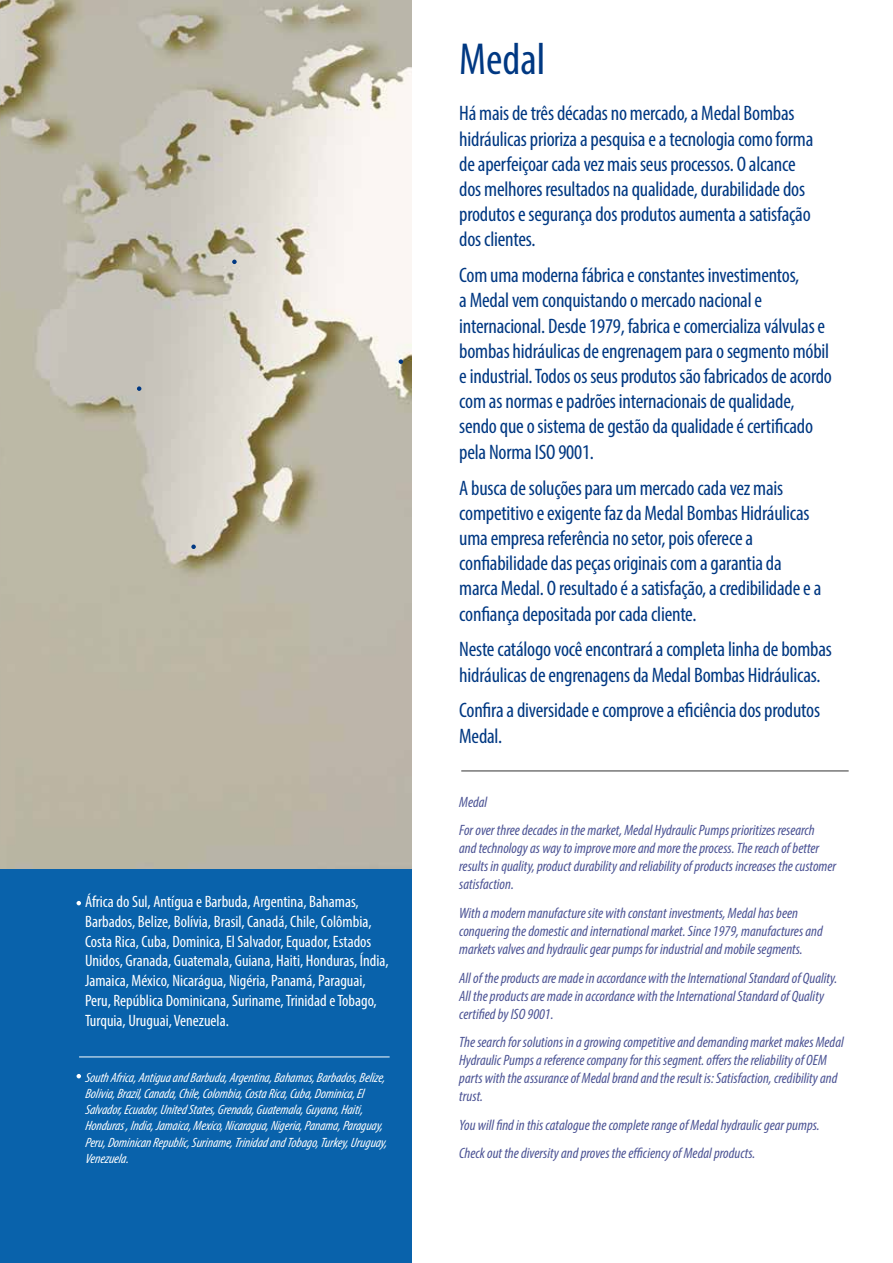
<style>
.page{position:relative;width:893px;height:1263px;background:#fff}
.page>*{position:absolute;margin:0;border:0;box-sizing:border-box;transform-origin:0 0}
.t1{font:condensed 45px "Myriad Pro";color:#003882}
.t2{font:condensed 21px/25.2px "Myriad Pro";letter-spacing:-.01em;color:#003882}
.t3{font:condensed 16.5px/19.8px "Myriad Pro";color:#fff}
.t4{font:italic condensed 15px/18px "Myriad Pro";color:#4b5394}
.t5{font:italic condensed 13.5px/16.2px "Myriad Pro";color:#fff}
</style>
<div class="page">
<img style="left:0;top:0;width:411px;height:869px">
<div style="left:0;top:869px;width:411px;height:394px;background:#0962ab"></div>
<svg style="left:399px;top:359px;width:4px;height:5px"></svg>
<svg style="left:232px;top:260px;width:5px;height:4px"></svg>
<svg style="left:137px;top:386px;width:4px;height:5px"></svg>
<svg style="left:191px;top:544px;width:5px;height:5px"></svg>
<svg style="left:77px;top:901px;width:4px;height:4px"></svg>
<svg style="left:77px;top:1074px;width:4px;height:4px"></svg>
<hr style="left:461px;top:771px;width:388px;height:1px;background:#333">
<hr style="left:79px;top:1057px;width:311px;height:1px;background:#fff">
<p class="t3" style="left:85px;top:891px;width:305px">África do Sul, Antígua e Barbuda, Argentina, Bahamas, Barbados, Belize, Bolívia, Brasil, Canadá, Chile, Colômbia, Costa Rica, Cuba, Dominica, El Salvador, Equador, Estados Unidos, Granada, Guatemala, Guiana, Haiti, Honduras, Índia, Jamaica, México, Nicarágua, Nigéria, Panamá, Paraguai, Peru, República Dominicana, Suriname, Trinidad e Tobago, Turquia, Uruguai, Venezuela.</p>
<p class="t5" style="left:85px;top:1069px;width:304px">South Africa, Antig ua and Barbuda, Arg entina, Bahamas, Barbados, Belize, Bolivia, Brazil, Canada, Chile, Colombia, Costa Rica, Cuba, Dominica, El Salvador, Ecuador, United States, Grenada, Guatemala, Guyana, Haiti, Honduras, India, Jamaica, Mexico, Nicarag ua, Nig eria, Panama, Parag uay, Peru, Dominican Rep ublic, Suriname, Trinidad and Tobag o, Turkey, Urug uay, Venezuela.</p>
<h1 class="t1" style="left:459px;top:32px;width:88px">Medal</h1>
<p class="t2" style="left:459px;top:101px;width:356px">Há mais de três décadas no mercado, a Medal Bombas hidráulicas prioriza a pesquisa e a tecnologia como forma de aperfeiçoar cada vez mais seus processos. O alcance dos melhores resultados na qualidade, durabilidade dos produtos e segurança dos produtos aumenta a satisfação dos clientes.</p>
<p class="t2" style="left:459px;top:262px;width:374px">Com uma moderna fábrica e constantes investimentos,<br>a Medal vem conquistando o mercado nacional e internacional. Desde 1979, fabrica e comercializa válvulas e bombas hidráulicas de engrenagem para o segmento móbil e industrial. Todos os seus produtos são fabricados de acordo com as normas e padrões internacionais de qualidade, sendo que o sistema de gestão da qualidade é certificado pela Norma ISO 9001.</p>
<p class="t2" style="left:459px;top:475px;width:364px">A busca de soluções para um mercado cada vez mais competitivo e exigente faz da Medal Bombas Hidráulicas uma empresa referência no setor, pois oferece a confiabilidade das peças originais com a garantia da marca Medal. O resultado é a satisfação, a credibilidade e a confiança depositada por cada cliente.</p>
<p class="t2" style="left:459px;top:636px;width:374px">Neste catálogo você encontrará a completa linha de bombas hidráulicas de engrenagens da Medal Bombas Hidráulicas.</p>
<p class="t2" style="left:459px;top:698px;width:362px">Confira a diversidade e comprove a eficiência dos produtos<br>Medal.</p>
<p class="t4" style="left:459px;top:787px;width:357px;line-height:28.5px">Medal<br>For over three decades in the market, Medal Hydraulic Pumps prioritizes research</p>
<p class="t4" style="left:459px;top:839px;width:378px">and technology as way to improve more and more the process. The reach of better results in quality, product durability and reliability of products increases the customer satisfaction.</p>
<p class="t4" style="left:459px;top:904px;width:365px">With a modern manufacture site with constant investments, Medal has been conquering the domestic and international market. Since 1979, manufactures and markets valves and hydraulic gear pumps for industrial and mobile segments.</p>
<p class="t4" style="left:459px;top:968px;width:380px">All of the products are made in accordance with the International Standard of Quality.<br>All the products are made in accordance with the International Standard of Quality certified by ISO 9001.</p>
<p class="t4" style="left:459px;top:1033px;width:386px">The search for solutions in a growing competitive and demanding market makes Medal Hydraulic Pumps a reference company for this segment. offers the reliability of OEM parts with the assurance of Medal brand and the result is: Satisfaction, credibility and trust.</p>
<p class="t4" style="left:459px;top:1110px;width:362px;line-height:28.7px">You will find in this catalogue the complete range of Medal hydraulic gear pumps.<br>Check out the diversity and proves the efficiency of Medal products.</p>
</div>
